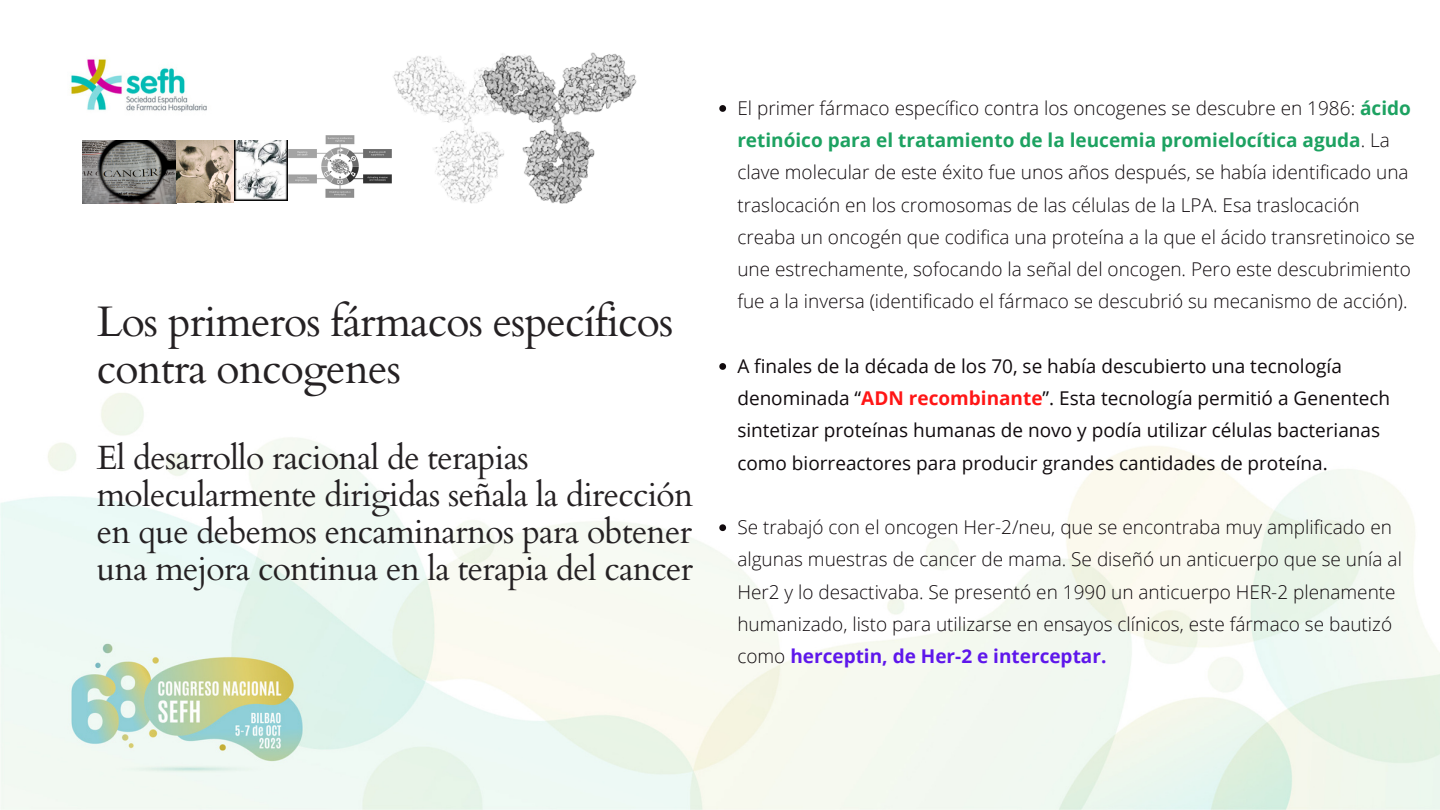
<style>
.page{position:relative;width:1440px;height:810px;background:#fff}
.page>*{position:absolute;margin:0;border:0;box-sizing:border-box;transform-origin:0 0}
.t1{font:42.7px/47.2px "Cardo";letter-spacing:-.02em;color:#252123}
.t2{font:33.7px/36.8px "Cardo";letter-spacing:-.02em;color:#252123}
.t3{font:300 19px/32.2px "Open Sans";color:#100a0d}
.t4{font:19px/32.2px "Open Sans";color:#100a0d}
.s1{font-weight:700;color:#1da261}
.s2{font-weight:700;color:#ff1616}
.s3{font-weight:700;color:#5e17eb}
</style>
<div class="page">
<img style="left:0;top:59px;width:1440px;height:751px">
<img style="left:82px;top:140px;width:152px;height:63px">
<img style="left:235px;top:140px;width:53px;height:61px">
<img style="left:288px;top:135px;width:104px;height:63px">
<img style="left:392px;top:52px;width:245px;height:151px">
<svg style="left:719px;top:105px;width:7px;height:7px"></svg>
<svg style="left:719px;top:363px;width:7px;height:7px"></svg>
<svg style="left:719px;top:524px;width:7px;height:7px"></svg>
<p class="t1" style="left:97px;top:299px;width:578px">Los primeros fármacos específicos contra oncogenes</p>
<p class="t2" style="left:97px;top:440px;width:598px">El desarrollo racional de terapias molecularmente dirigidas señala la dirección en que debemos encaminarnos para obtener una mejora continua en la terapia del cancer</p>
<p class="t3" style="left:737px;top:91px;width:679px">El primer fármaco específico contra los oncogenes se descubre en 1986: <span class="s1">ácido retinóico para el tratamiento de la leucemia promielocítica aguda</span>. La clave molecular de este éxito fue unos años después, se había identificado una traslocación en los cromosomas de las células de la LPA. Esa traslocación creaba un oncogén que codifica una proteína a la que el ácido transretinoico se une estrechamente, sofocando la señal del oncogen. Pero este descubrimiento fue a la inversa (identificado el fármaco se descubrió su mecanismo de acción).</p>
<p class="t4" style="left:737px;top:349px;width:654px">A finales de la década de los 70, se había descubierto una tecnología denominada “<span class="s2">ADN recombinante</span>”. Esta tecnología permitió a Genentech sintetizar proteínas humanas de novo y podía utilizar células bacterianas como biorreactores para producir grandes cantidades de proteína.</p>
<p class="t3" style="left:737px;top:511px;width:666px">Se trabajó con el oncogen Her-2/neu, que se encontraba muy amplificado en algunas muestras de cancer de mama. Se diseñó un anticuerpo que se unía al Her2 y lo desactivaba. Se presentó en 1990 un anticuerpo HER-2 plenamente humanizado, listo para utilizarse en ensayos clínicos, este fármaco se bautizó como <span class="s3">herceptin, de Her-2 e interceptar.</span></p>
</div>
